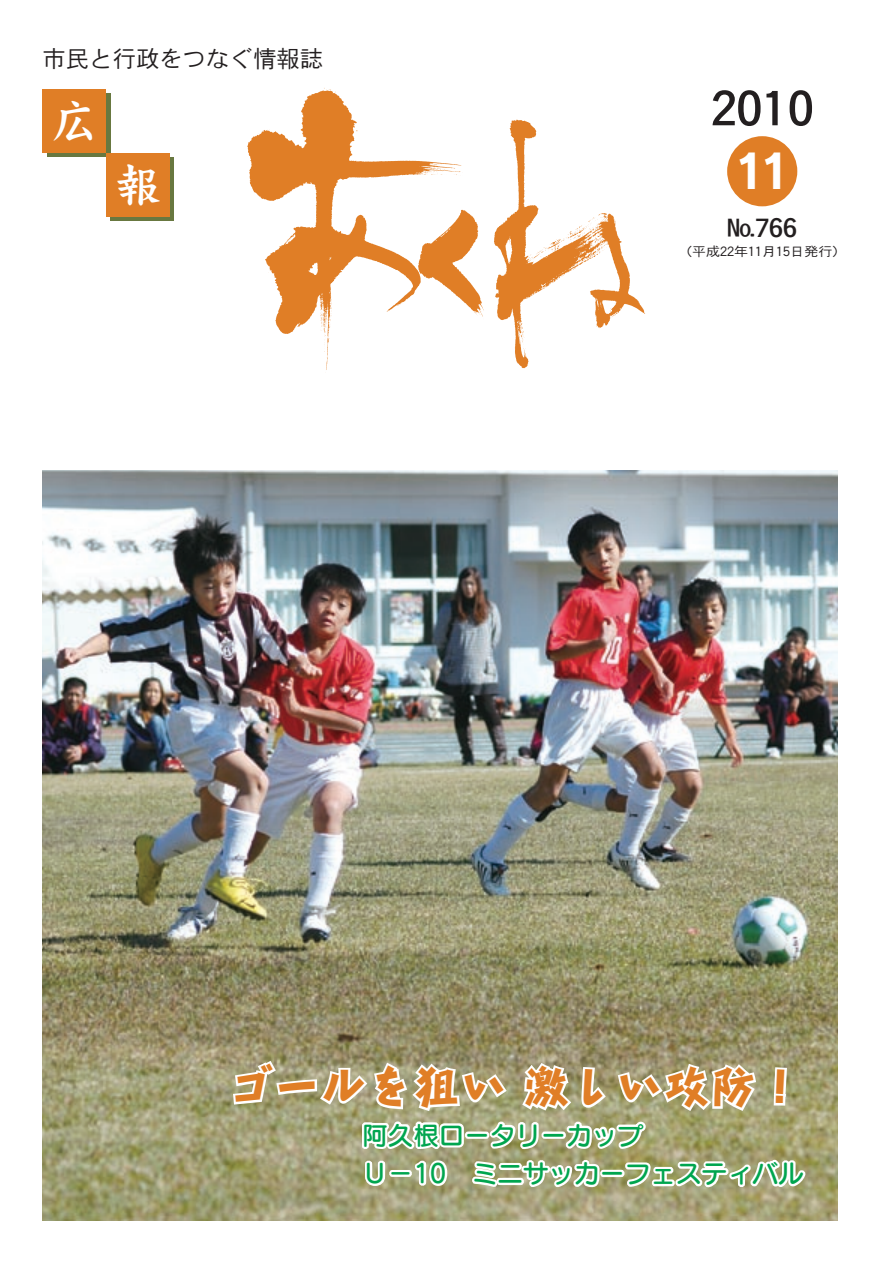
<style>
.page{position:relative;width:893px;height:1263px;background:#fff}
.page>*{position:absolute;margin:0;border:0;box-sizing:border-box;transform-origin:0 0}
.t1{font:46.8px "DF Kaku Pop Std W9";color:#e07e26}
.t2{font:46.8px "Futogo Num";color:#231f20;scale:1.1 1}
.t3{font:46.8px "DF Kai Sho Std W9";color:#fff}
.t4{font:46.8px "Rodin Pro B";color:#fff}
.t5{font:25.5px/38.2px "Seurat Pro DB";color:#00a54f}
.t6{font:25.5px "Futogo Num";color:#231f20;scale:1.1 1}
.t7{font:23.4px "DFHS Gothic Std W3";color:#231f20}
.t8{font:12.75px "DFHS Gothic Std W3";color:#231f20;scale:1.1 1}
.s1{font-family:"DFHS Gothic Std W5"}
.s2{font-family:"Gothic Num"}
</style>
<div class="page">
<div style="left:47px;top:94px;width:64px;height:63px;background:#687840"></div>
<img style="left:43px;top:470px;width:795px;height:750px">
<svg style="left:231px;top:1046px;width:577px;height:175px"></svg>
<svg style="left:247px;top:88px;width:398px;height:282px"></svg>
<div style="left:43px;top:89px;width:63px;height:64px;background:#e07e26"></div>
<div style="left:111px;top:157px;width:63px;height:64px;background:#687840"></div>
<div style="left:106px;top:153px;width:64px;height:64px;background:#e07e26"></div>
<div style="left:727px;top:136px;width:70px;height:70px;background:#e07e26;border-radius:50%"></div>
<p class="t7" style="left:43px;top:46px;width:282px">市民と行政をつなぐ情報誌</p>
<h1 class="t3" style="left:51px;top:96px;width:48px">広</h1>
<h1 class="t3" style="left:115px;top:160px;width:48px">報</h1>
<h1 class="t2" style="left:711px;top:78px;width:95px">2010</h1>
<h1 class="t4" style="left:733px;top:140px;width:59px">11</h1>
<p class="t6" style="left:727px;top:211px;width:65px"><span class="s1">No</span>766</p>
<p class="t8" style="left:678px;top:245px;width:155px">（平成<span class="s2">22</span>年<span class="s2">11</span>月<span class="s2">15</span>日発行(</p>
<h1 class="t1" style="left:227px;top:1061px;width:578px">ゴールを狙い激しい攻防!</h1>
<p class="t5" style="left:362px;top:1115px;width:443px">阿久根ロータリーカップ<br>Ｕ－10　ミニサッカーフェスティバル</p>
</div>
